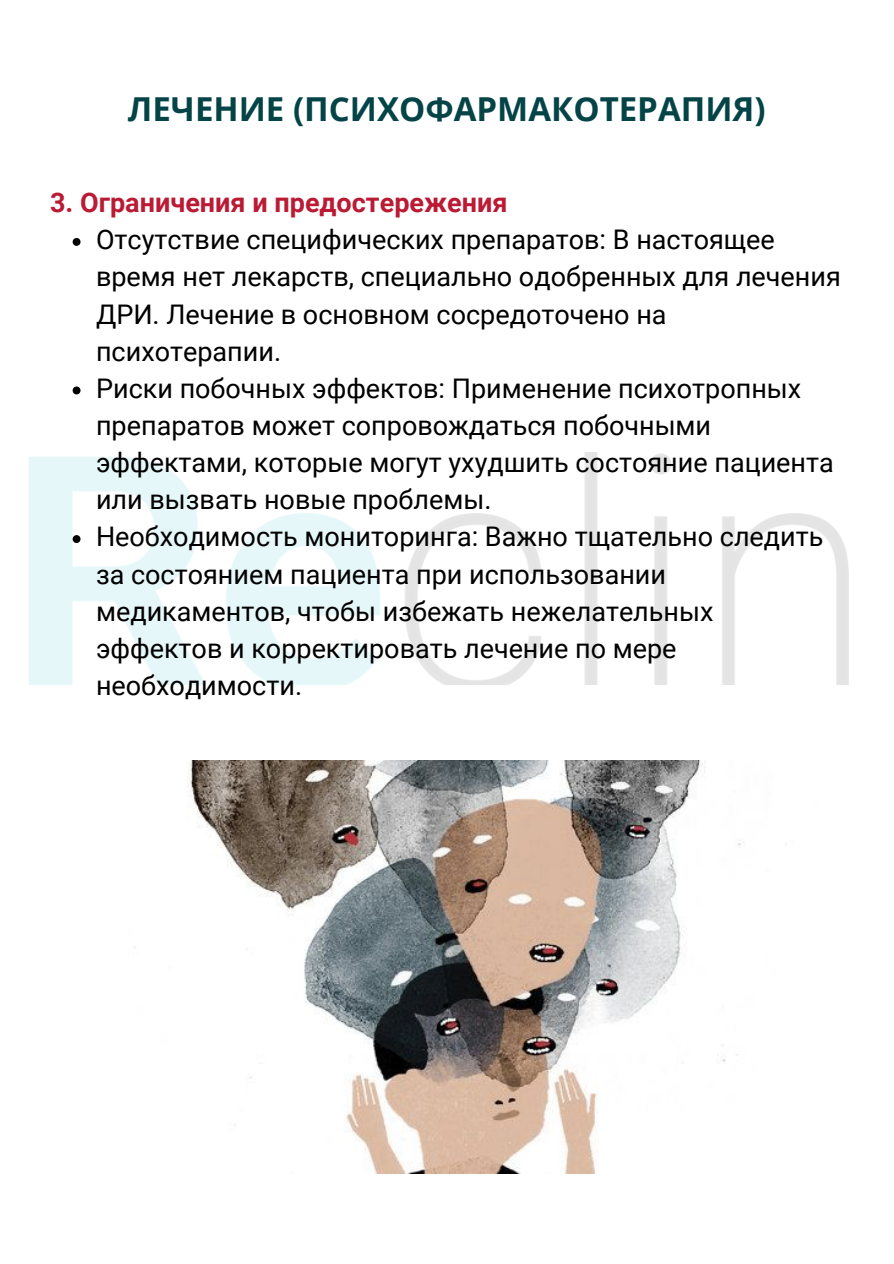
<style>
.page{position:relative;width:894px;height:1264px;background:#fff}
.page>*{position:absolute;margin:0;border:0;box-sizing:border-box;transform-origin:0 0}
.t1{font:700 33px "Open Sans";color:#044447}
.t2{font:27px/37.2px "Roboto";color:#000}
.t3{font:700 27px "Roboto";color:#bb1a34}
</style>
<div class="page">
<img style="left:28px;top:452px;width:819px;height:232px">
<img style="left:134px;top:761px;width:607px;height:412px">
<svg style="left:73px;top:238px;width:7px;height:8px"></svg>
<svg style="left:73px;top:386px;width:7px;height:8px"></svg>
<svg style="left:73px;top:535px;width:7px;height:8px"></svg>
<p class="t1" style="left:128px;top:86px;width:639px">ЛЕЧЕНИЕ (ПСИХОФАРМАКОТЕРАПИЯ)</p>
<h1 class="t3" style="left:50px;top:187px;width:459px">3. Ограничения и предостережения</h1>
<h2 class="t2" style="left:96px;top:221px;width:746px">Отсутствие специфических препаратов: В настоящее время нет лекарств, специально одобренных для лечения ДРИ. Лечение в основном сосредоточено на психотерапии.</h2>
<p class="t2" style="left:96px;top:370px;width:739px">Риски побочных эффектов: Применение психотропных препаратов может сопровождаться побочными эффектами, которые могут ухудшить состояние пациента или вызвать новые проблемы.</p>
<p class="t2" style="left:96px;top:518px;width:728px">Необходимость мониторинга: Важно тщательно следить за состоянием пациента при использовании медикаментов, чтобы избежать нежелательных эффектов и корректировать лечение по мере необходимости.</p>
</div>
